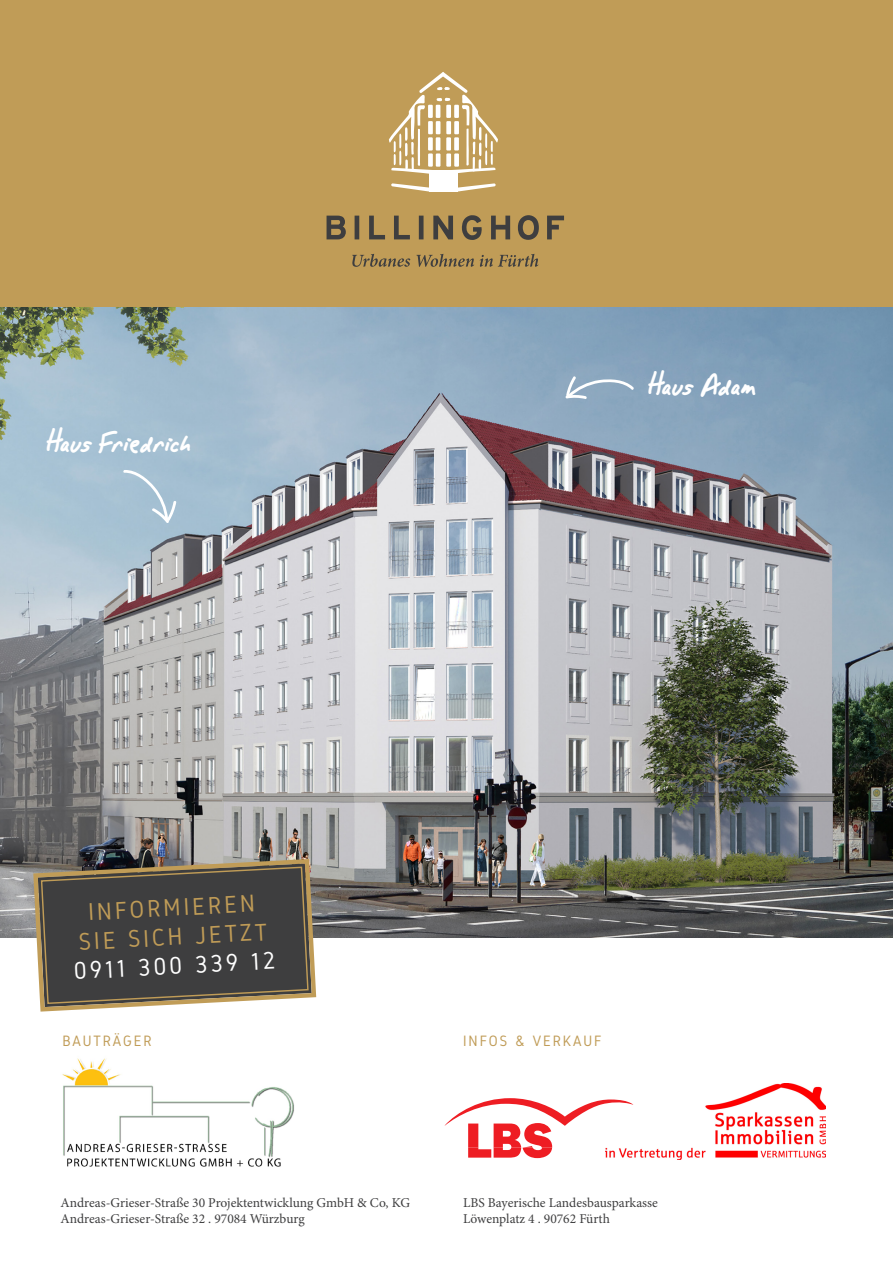
<style>
.page{position:relative;width:893px;height:1263px;background:#fff}
.page>*{position:absolute;margin:0;border:0;box-sizing:border-box;transform-origin:0 0}
.t1{font:39px "Alpha Mack AOE";letter-spacing:-.01em;color:#fff}
.t2{font:39px "Alpha Mack AOE";letter-spacing:-.03em;color:#fff}
.t3{font:24.15px/29.1px "Gidole";color:#c09c57;text-align:center}
.t4{font:24.15px "Gidole";color:#fff}
.t5{font:15px "Gidole";letter-spacing:.13em;color:#c09c57}
.t6{font:13.5px/16.2px "Minion Pro";color:#3e3e3f}
</style>
<div class="page">
<img style="left:0;top:306px;width:893px;height:631px">
<div style="left:0;top:0;width:893px;height:306px;background:#c09c57"></div>
<svg style="left:327px;top:215px;width:237px;height:25px"></svg>
<svg style="left:352px;top:254px;width:186px;height:13px"></svg>
<svg style="left:389px;top:72px;width:109px;height:120px"></svg>
<svg style="left:123px;top:470px;width:54px;height:54px;background:#aec6d7"></svg>
<svg style="left:565px;top:375px;width:69px;height:24px;background:#a0b7ca"></svg>
<img style="left:633px;top:1084px;width:192px;height:75px">
<svg style="left:444px;top:1098px;width:189px;height:60px"></svg>
<img style="left:62px;top:1058px;width:232px;height:109px">
<svg style="left:31px;top:857px;width:287px;height:155px;background:#5b5751"></svg>
<h1 class="t1" style="left:47px;top:420px;width:146px">Haus Friedrich</h1>
<h1 class="t2" style="left:648px;top:363px;width:109px">Haus Adam</h1>
<h2 class="t3" style="left:77px;top:898px;width:190px;rotate:-3deg">INFORMIEREN<br>SIE SICH JETZT</h2>
<h2 class="t4" style="left:73px;top:957px;width:203px;rotate:-3deg">0911 300 339 12</h2>
<p class="t5" style="left:62px;top:1032px;width:91px">BAUTRÄGER</p>
<p class="t5" style="left:463px;top:1032px;width:140px">INFOS &amp; VERKAUF</p>
<p class="t6" style="left:61px;top:1195px;width:351px">Andreas-Grieser-Straße 30 Projektentwicklung GmbH &amp; Co, KG<br>Andreas-Grieser-Straße 32 . 97084 Würzburg</p>
<p class="t6" style="left:463px;top:1195px;width:196px">LBS Bayerische Landesbausparkasse<br>Löwenplatz 4 . 90762 Fürth</p>
</div>
